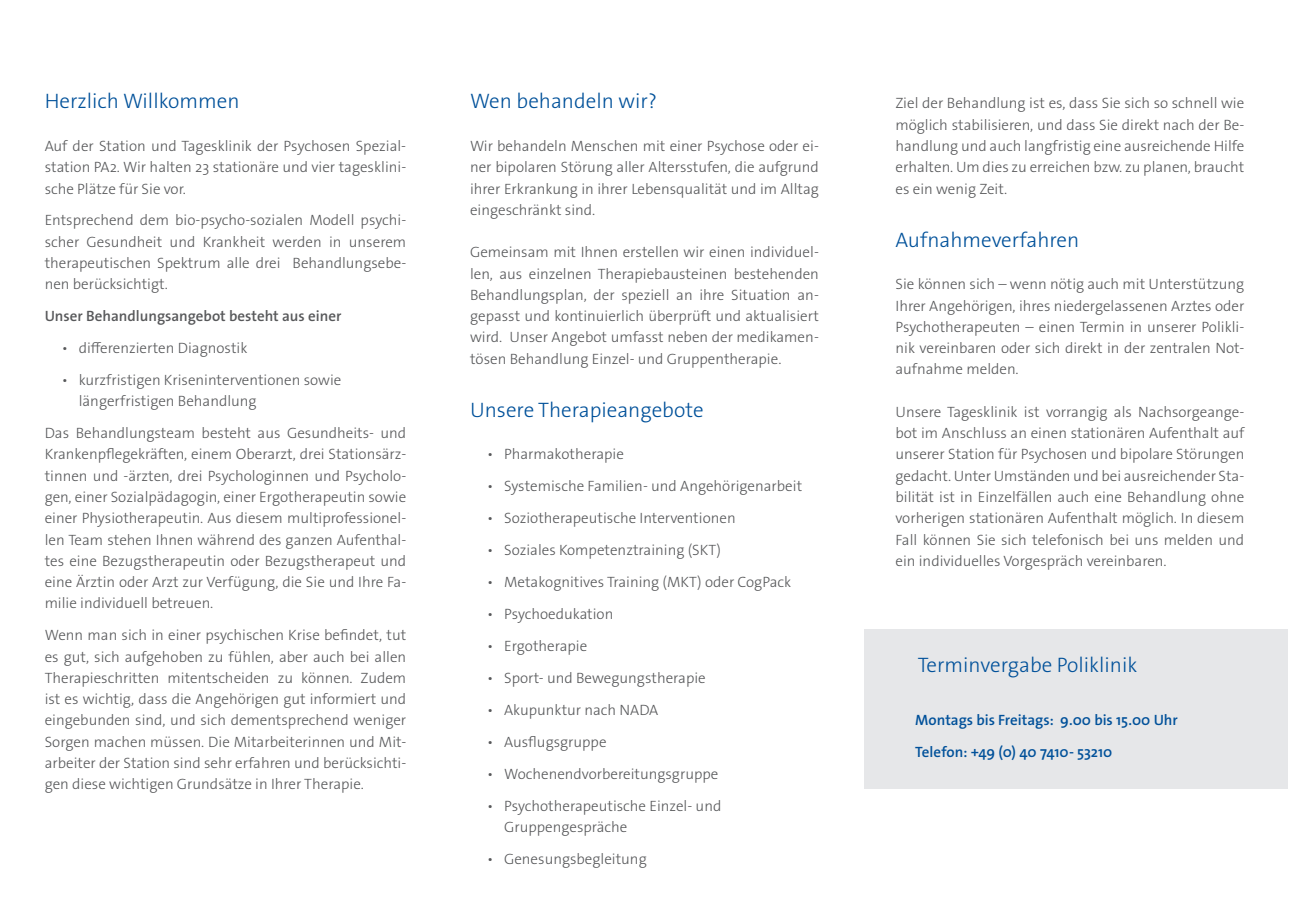
<style>
.page{position:relative;width:1289px;height:919px;background:#fff}
.page>*{position:absolute;margin:0;border:0;box-sizing:border-box;transform-origin:0 0}
.t1{font:300 21px "The Sans Os F";color:#01519a}
.t2{font:300 15px/21.3px "The Sans Os F";color:#57585a;text-align:justify}
.t3{font:600 15px/32px "The Sans Os F";color:#01519a}
.t4{font:600 15px "The Sans Os F";color:#57585a}
</style>
<div class="page">
<div style="left:864px;top:629px;width:424px;height:160px;background:#e6e7e9"></div>
<h1 class="t1" style="left:45px;top:88px;width:196px">Herzlich Willkommen</h1>
<p class="t2" style="left:45px;top:135px;width:363px">Auf der Station und Tagesklinik der Psychosen Spezial&shy;station PA2. Wir halten 23 stationäre und vier tagesklini&shy;sche Plätze für Sie vor.</p>
<p class="t2" style="left:45px;top:210px;width:363px">Entsprechend dem bio-psycho-sozialen Modell psychi&shy;scher Gesundheit und Krankheit werden in unserem therapeutischen Spektrum alle drei Behandlungsebe&shy;nen berücksichtigt.</p>
<p class="t4" style="left:45px;top:306px;width:298px">Unser Behandlungsangebot besteht aus einer</p>
<p class="t2" style="left:62px;top:337px;width:187px">• differenzierten Diagnostik</p>
<p class="t2" style="left:79px;top:369px;width:264px;text-indent:-17px">• kurzfristigen Kriseninterventionen sowie längerfristigen Behandlung</p>
<p class="t2" style="left:45px;top:422px;width:363px">Das Behandlungsteam besteht aus Gesundheits- und Krankenpflegekräften, einem Oberarzt, drei Stationsärz&shy;tinnen und -ärzten, drei Psychologinnen und Psycholo&shy;gen, einer Sozialpädagogin, einer Ergotherapeutin sowie einer Physiotherapeutin. Aus diesem multiprofessionel&shy;len Team stehen Ihnen während des ganzen Aufenthal&shy;tes eine Bezugstherapeutin oder Bezugstherapeut und eine Ärztin oder Arzt zur Verfügung, die Sie und Ihre Fa&shy;milie individuell betreuen.</p>
<p class="t2" style="left:45px;top:624px;width:363px">Wenn man sich in einer psychischen Krise befindet, tut es gut, sich aufgehoben zu fühlen, aber auch bei allen Therapieschritten mitentscheiden zu können. Zudem ist es wichtig, dass die Angehörigen gut informiert und eingebunden sind, und sich dementsprechend weniger Sorgen machen müssen. Die Mitarbeiterinnen und Mit&shy;arbeiter der Station sind sehr erfahren und berücksichti&shy;gen diese wichtigen Grundsätze in Ihrer Therapie.</p>
<h1 class="t1" style="left:470px;top:88px;width:189px">Wen behandeln wir?</h1>
<p class="t2" style="left:470px;top:135px;width:350px">Wir behandeln Menschen mit einer Psychose oder ei&shy;ner bipolaren Störung aller Altersstufen, die aufgrund ihrer Erkrankung in ihrer Lebensqualität und im Alltag eingeschränkt sind.</p>
<p class="t2" style="left:470px;top:242px;width:350px">Gemeinsam mit Ihnen erstellen wir einen individuel&shy;len, aus einzelnen Therapiebausteinen bestehenden Behandlungsplan, der speziell an ihre Situation an&shy;gepasst und kontinuierlich überprüft und aktualisiert wird. Unser Angebot umfasst neben der medikamen&shy;tösen Behandlung Einzel- und Gruppentherapie.</p>
<h1 class="t1" style="left:470px;top:396px;width:235px">Unsere Therapieangebote</h1>
<p class="t2" style="left:487px;top:444px;width:138px">• Pharmakotherapie</p>
<p class="t2" style="left:487px;top:476px;width:316px">• Systemische Familien- und Angehörigenarbeit</p>
<p class="t2" style="left:487px;top:507px;width:250px">• Soziotherapeutische Interventionen</p>
<p class="t2" style="left:487px;top:539px;width:235px">• Soziales Kompetenztraining (SKT)</p>
<p class="t2" style="left:487px;top:571px;width:306px">• Metakognitives Training (MKT) oder CogPack</p>
<p class="t2" style="left:487px;top:603px;width:128px">• Psychoedukation</p>
<p class="t2" style="left:487px;top:635px;width:102px">• Ergotherapie</p>
<p class="t2" style="left:487px;top:667px;width:220px">• Sport- und Bewegungstherapie</p>
<p class="t2" style="left:487px;top:699px;width:173px">• Akupunktur nach NADA</p>
<p class="t2" style="left:487px;top:731px;width:121px">• Ausflugsgruppe</p>
<p class="t2" style="left:487px;top:763px;width:233px">• Wochenendvorbereitungsgruppe</p>
<p class="t2" style="left:504px;top:794px;width:219px;text-indent:-17px">• Psychotherapeutische Einzel- und<br>Gruppengespräche</p>
<p class="t2" style="left:487px;top:848px;width:161px">• Genesungsbegleitung</p>
<p class="t2" style="left:895px;top:93px;width:350px">Ziel der Behandlung ist es, dass Sie sich so schnell wie möglich stabilisieren, und dass Sie direkt nach der Be&shy;handlung und auch langfristig eine ausreichende Hilfe erhalten. Um dies zu erreichen bzw. zu planen, braucht es ein wenig Zeit.</p>
<h1 class="t1" style="left:895px;top:226px;width:185px">Aufnahmeverfahren</h1>
<p class="t2" style="left:895px;top:274px;width:350px">Sie können sich – wenn nötig auch mit Unterstützung Ihrer Angehörigen, ihres niedergelassenen Arztes oder Psychotherapeuten – einen Termin in unserer Polikli&shy;nik vereinbaren oder sich direkt in der zentralen Not&shy;aufnahme melden.</p>
<p class="t2" style="left:895px;top:401px;width:350px">Unsere Tagesklinik ist vorrangig als Nachsorgeange&shy;bot im Anschluss an einen stationären Aufenthalt auf unserer Station für Psychosen und bipolare Störungen gedacht. Unter Umständen und bei ausreichender Sta&shy;bilität ist in Einzelfällen auch eine Behandlung ohne vorherigen stationären Aufenthalt möglich. In diesem Fall können Sie sich telefonisch bei uns melden und ein individuelles Vorgespräch vereinbaren.</p>
<h1 class="t1" style="left:917px;top:651px;width:221px">Terminvergabe Poliklinik</h1>
<p class="t3" style="left:915px;top:704px;width:264px">Montags bis Freitags: 9.00 bis 15.00 Uhr<br>Telefon: +49 (0) 40 7410- 53210</p>
</div>
